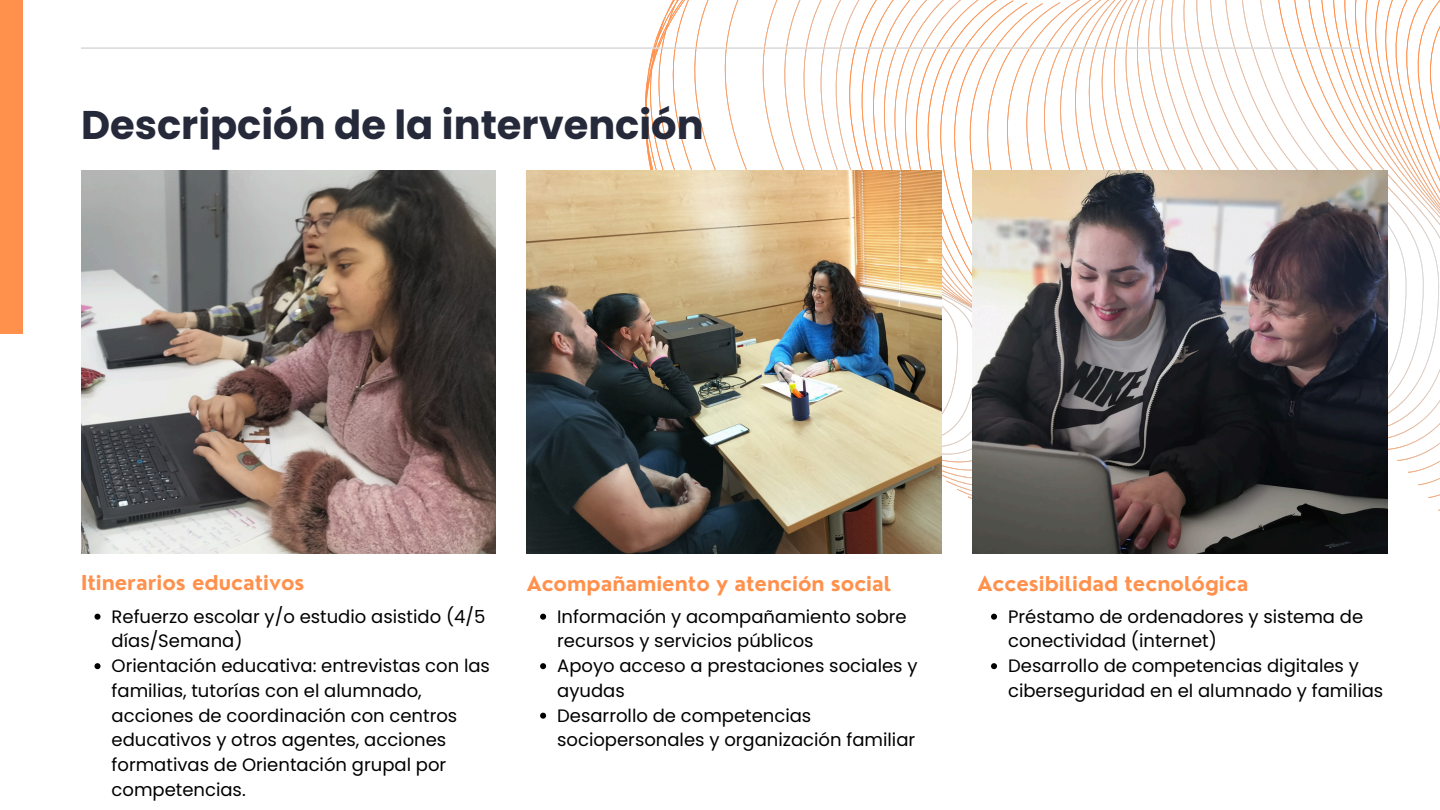
<style>
.page{position:relative;width:1440px;height:810px;background:#fff}
.page>*{position:absolute;margin:0;border:0;box-sizing:border-box;transform-origin:0 0}
.t1{font:700 40px "Poppins";color:#26293a}
.t2{font:700 20px "Nourd";color:#ff914d}
.t3{font:18px/24.8px "Poppins";color:#000}
</style>
<div class="page">
<svg style="left:645px;top:0;width:202px;height:170px"></svg>
<svg style="left:847px;top:0;width:67px;height:170px"></svg>
<svg style="left:925px;top:0;width:350px;height:525px"></svg>
<svg style="left:1275px;top:0;width:16px;height:170px"></svg>
<svg style="left:1291px;top:0;width:15px;height:170px"></svg>
<svg style="left:1306px;top:0;width:13px;height:170px"></svg>
<svg style="left:1319px;top:0;width:12px;height:162px"></svg>
<svg style="left:1331px;top:0;width:11px;height:170px"></svg>
<svg style="left:1342px;top:0;width:98px;height:554px"></svg>
<img style="left:972px;top:170px;width:415px;height:383px">
<img style="left:527px;top:170px;width:414px;height:383px">
<img style="left:81px;top:170px;width:415px;height:383px">
<hr style="left:81px;top:47px;width:1278px;height:2px;background:#d9d9d9">
<div style="left:0;top:0;width:23px;height:334px;background:#ff914d"></div>
<svg style="left:94px;top:614px;width:6px;height:6px"></svg>
<svg style="left:94px;top:663px;width:6px;height:6px"></svg>
<svg style="left:540px;top:614px;width:6px;height:6px"></svg>
<svg style="left:540px;top:663px;width:6px;height:6px"></svg>
<svg style="left:540px;top:713px;width:6px;height:6px"></svg>
<svg style="left:991px;top:614px;width:6px;height:6px"></svg>
<svg style="left:991px;top:663px;width:6px;height:6px"></svg>
<h1 class="t1" style="left:81px;top:97px;width:624px">Descripción de la intervención</h1>
<h2 class="t2" style="left:81px;top:570px;width:225px">Itinerarios educativos</h2>
<h2 class="t2" style="left:527px;top:571px;width:366px">Acompañamiento y atención social</h2>
<h2 class="t3" style="left:112px;top:604px;width:375px">Refuerzo escolar y/o estudio asistido (4/5 días/Semana)</h2>
<p class="t3" style="left:112px;top:653px;width:380px">Orientación educativa: entrevistas con las familias, tutorías con el alumnado, acciones de coordinación con centros educativos y otros agentes, acciones formativas de Orientación grupal por competencias.</p>
<p class="t3" style="left:557px;top:604px;width:351px">Información y acompañamiento sobre recursos y servicios públicos</p>
<p class="t3" style="left:557px;top:653px;width:362px">Apoyo acceso a prestaciones sociales y ayudas</p>
<p class="t3" style="left:557px;top:703px;width:360px">Desarrollo de competencias sociopersonales y organización familiar</p>
<p class="t2" style="left:978px;top:571px;width:272px">Accesibilidad tecnológica</p>
<p class="t3" style="left:1008px;top:604px;width:357px">Préstamo de ordenadores y sistema de conectividad (internet)</p>
<p class="t3" style="left:1008px;top:653px;width:377px">Desarrollo de competencias digitales y ciberseguridad en el alumnado y familias</p>
</div>
